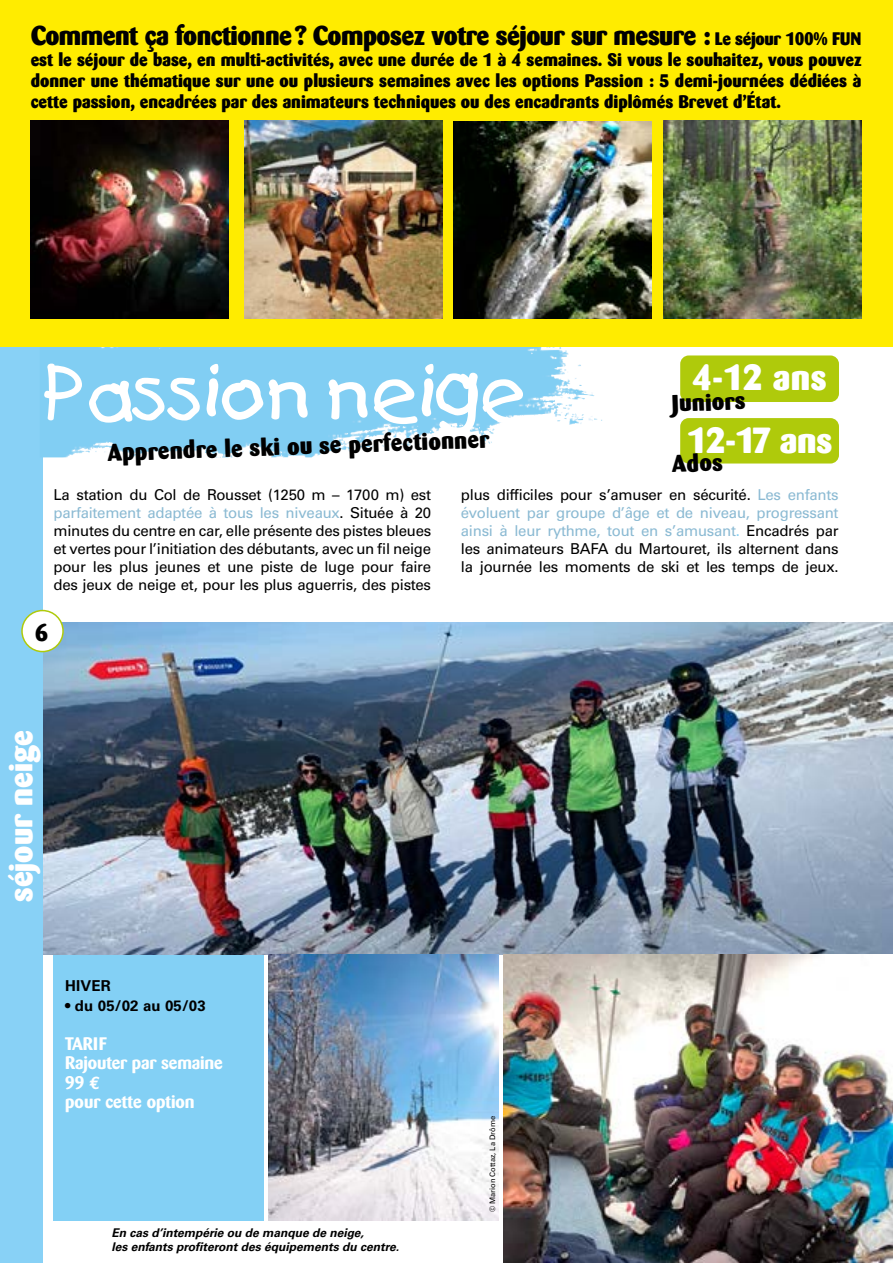
<style>
.page{position:relative;width:893px;height:1263px;background:#fff}
.page>*{position:absolute;margin:0;border:0;box-sizing:border-box;transform-origin:0 0}
.t1{font:72px "Kids";letter-spacing:-.01em;color:#fff}
.t2{font:800 36px "Barmeno";letter-spacing:-.01em;color:#fff}
.t3{font:800 33px "Barmeno";color:#fff}
.t4{font:800 27px "Barmeno";letter-spacing:-.02em;color:#000}
.t5{font:800 24px "Barmeno";color:#000}
.t6{font:800 18px/21px "Barmeno";color:#000;text-align:justify}
.t7{font:700 18px/19.5px "Barmeno";letter-spacing:-.01em;color:#fff}
.t8{font:15px/18px "Univers LT Std";letter-spacing:-.02em;color:#000;text-align:justify}
.t9{font:700 15px "Univers LT Std";letter-spacing:.01em;color:#000}
.t10{font:italic 700 12px/14.4px "Univers LT Std";color:#000}
.t11{font:7.5px "Univers LT Std";color:#000}
.s1{font-size:18px}
.s2{color:#8bbad3}
.s3{color:#83d0f5}
.s4{font-family:"Euro Mono"}
</style>
<div class="page">
<img style="left:43px;top:623px;width:850px;height:331px">
<div style="left:0;top:324px;width:43px;height:939px;background:#88d1f6"></div>
<div style="left:54px;top:955px;width:210px;height:265px;background:#83d0f5"></div>
<img style="left:40px;top:346px;width:525px;height:111px">
<img style="left:268px;top:955px;width:230px;height:265px">
<img style="left:503px;top:955px;width:390px;height:308px">
<div style="left:0;top:0;width:893px;height:346px;background:#ffec00"></div>
<img style="left:31px;top:121px;width:198px;height:198px">
<img style="left:244px;top:121px;width:198px;height:198px">
<img style="left:454px;top:121px;width:198px;height:198px">
<img style="left:663px;top:121px;width:198px;height:198px">
<div style="left:22px;top:610px;width:41px;height:41px;background:#fff;border-radius:50%"></div>
<div style="left:21px;top:610px;width:43px;height:42px;border:2px solid #afca0b;border-radius:50%"></div>
<div style="left:680px;top:355px;width:159px;height:47px;background:#afca0b;border-radius:9px"></div>
<div style="left:680px;top:418px;width:159px;height:45px;background:#afca0b;border-radius:9px"></div>
<h3 class="t4" style="left:31px;top:19px;width:832px">Comment ça fonctionne? Composez votre séjour sur mesure : <span class="s1">Le séjour 100% FUN</span></h3>
<p class="t6" style="left:31px;top:49px;width:832px">est le séjour de base, en multi-activités, avec une durée de 1 à 4 semaines. Si vous le souhaitez, vous pouvez donner une thématique sur une ou plusieurs semaines avec les options Passion : 5 demi-journées dédiées à cette passion, encadrées par des animateurs techniques ou des encadrants diplômés Brevet d’État.</p>
<h1 class="t1" style="left:46px;top:349px;width:486px">Passion neige</h1>
<h3 class="t5" style="left:107px;top:438px;width:383px;rotate:-2deg">Apprendre le ski ou se perfectionner</h3>
<h2 class="t2" style="left:693px;top:355px;width:135px">4-12 ans</h2>
<h3 class="t5" style="left:671px;top:388px;width:75px;rotate:-2deg">Juniors</h3>
<h2 class="t2" style="left:687px;top:418px;width:146px">12-17 ans</h2>
<h3 class="t5" style="left:671px;top:449px;width:52px;rotate:-2deg">Ados</h3>
<p class="t8" style="left:54px;top:486px;width:379px">La station du Col de Rousset (1250 m – 1700 m) est <span class="s2">parfaitement adaptée à tous les niveaux</span>. Située à 20 minutes du centre en car, elle présente des pistes bleues et vertes pour l’initiation des débutants, avec un fil neige pour les plus jeunes et une piste de luge pour faire des jeux de neige et, pour les plus aguerris, des pistes</p>
<p class="t8" style="left:461px;top:486px;width:379px">plus difficiles pour s’amuser en sécurité. <span class="s2">Les enfants évoluent par groupe d’âge et de niveau, progressant ainsi à leur rythme, tout en s’amusant</span><span class="s3">.</span> Encadrés par les animateurs BAFA du Martouret, ils alternent dans la journée les moments de ski et les temps de jeux.</p>
<h3 class="t5" style="left:35px;top:617px;width:15px">6</h3>
<h3 class="t3" style="left:1px;top:902px;width:173px;rotate:-90deg">séjour neige</h3>
<p class="t9" style="left:65px;top:977px;width:47px">HIVER</p>
<p class="t9" style="left:65px;top:996px;width:142px">• du 05/02 au 05/03</p>
<p class="t7" style="left:65px;top:1033px;width:159px">TARIF<br>Rajouter par semaine<br>99 <span class="s4">€<br></span>pour cette option</p>
<p class="t10" style="left:111px;top:1226px;width:289px">En cas d’intempérie ou de manque de neige,<br>les enfants profiteront des équipements du centre.</p>
<p class="t11" style="left:488px;top:1212px;width:98px;rotate:-90deg">© Marion Cottaz, La Drôme</p>
</div>
